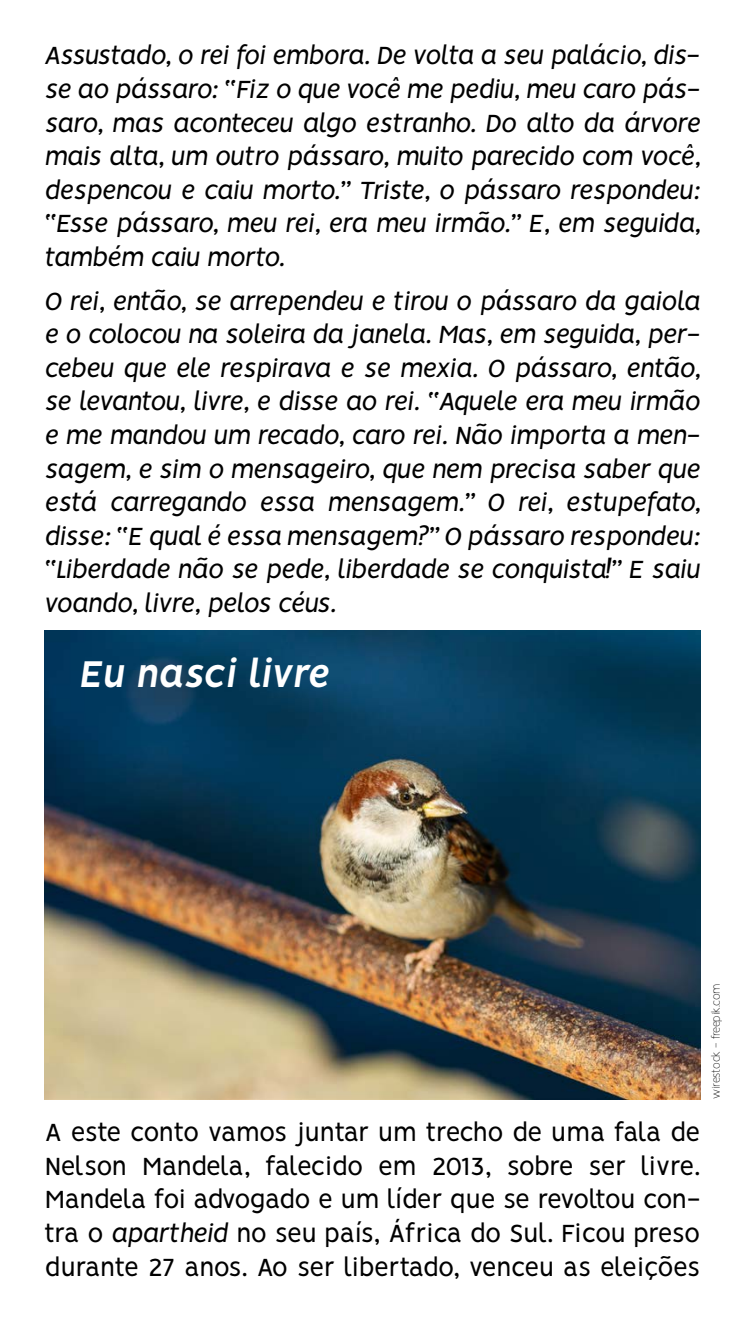
<style>
.page{position:relative;width:745px;height:1340px;background:#fff}
.page>*{position:absolute;margin:0;border:0;box-sizing:border-box;transform-origin:0 0}
.t1{font:italic 700 42px "Vision";letter-spacing:.01em;color:#fff}
.t2{font:italic 28px/33.6px "Vision";color:#000;text-align:justify}
.t3{font:28px/33.6px "Vision";letter-spacing:-.03em;color:#000;text-align:justify}
.t4{font:100 12.25px "Vision";letter-spacing:-.03em;color:#000}
.s1{font-style:italic}
</style>
<div class="page">
<img style="left:45px;top:630px;width:654px;height:469px">
<p class="t2" style="left:45px;top:39px;width:656px">Assustado, o rei foi embora. De volta a seu palácio, dis&shy;se ao pássaro: “Fiz o que você me pediu, meu caro pás&shy;saro, mas aconteceu algo estranho. Do alto da árvore mais alta, um outro pássaro, muito parecido com você, despencou e caiu morto.” Triste, o pássaro respondeu: “Esse pássaro, meu rei, era meu irmão.” E, em seguida, também caiu morto.</p>
<p class="t2" style="left:45px;top:284px;width:656px">O rei, então, se arrependeu e tirou o pássaro da gaiola e o colocou na soleira da janela. Mas, em seguida, per&shy;cebeu que ele respirava e se mexia. O pássaro, então, se levantou, livre, e disse ao rei. “Aquele era meu irmão e me mandou um recado, caro rei. Não importa a men&shy;sagem, e sim o mensageiro, que nem precisa saber que está carregando essa mensagem.” O rei, estupefato, disse: “E qual é essa mensagem?” O pássaro respondeu: “Liberdade não se pede, liberdade se conquista!” E saiu voando, livre, pelos céus.</p>
<h1 class="t1" style="left:79px;top:649px;width:251px">Eu nasci livre</h1>
<p class="t3" style="left:45px;top:1115px;width:656px">A este conto vamos juntar um trecho de uma fala de Nelson Mandela, falecido em 2013, sobre ser livre.<br>Mandela foi advogado e um líder que se revoltou con&shy;tra o <span class="s1">apartheid</span> no seu país, África do Sul. Ficou preso durante 27 anos. Ao ser libertado, venceu as eleições</p>
<p class="t4" style="left:708px;top:1099px;width:117px;rotate:-90deg">wirestock - freepik.com</p>
</div>
